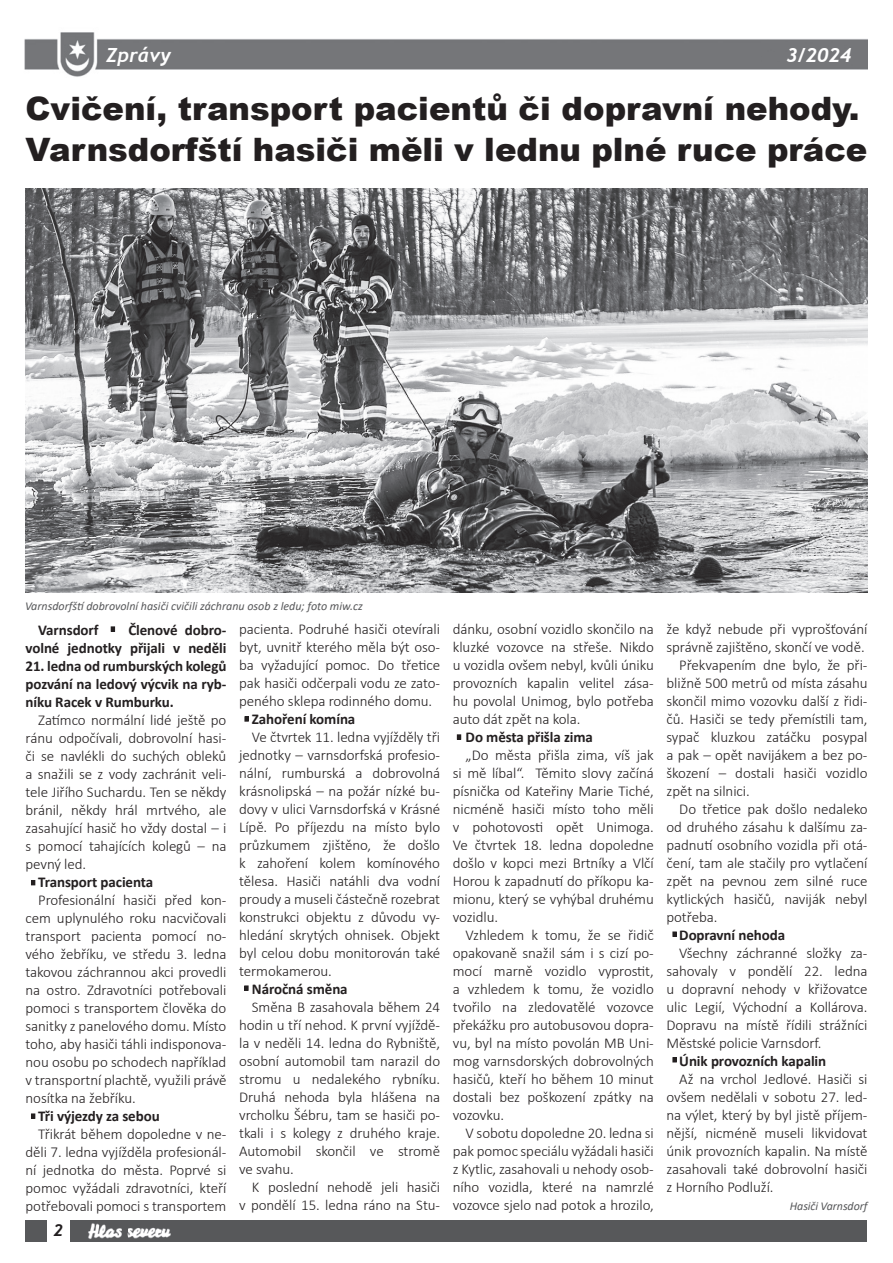
<style>
.page{position:relative;width:893px;height:1263px;background:#fff}
.page>*{position:absolute;margin:0;border:0;box-sizing:border-box;transform-origin:0 0}
.t1{font:900 32.25px/40.5px "Arial";color:#231f20}
.t2{font:italic 700 19.5px "Trebuchet";color:#fff}
.t3{font:italic 700 16.5px "Trebuchet";color:#231f20}
.t4{font:300 15px/18px "Calibri";letter-spacing:-.005em;color:#231f20;text-align:justify}
.t5{font:700 15px/18px "Calibri";letter-spacing:-.005em;color:#231f20;text-align:right}
.t6{font:italic 12px "Calibri";color:#57585a}
</style>
<div class="page">
<img style="left:24px;top:32px;width:843px;height:45px">
<div style="left:26px;top:1220px;width:841px;height:22px;background:#57585a"></div>
<img style="left:88px;top:1223px;width:83px;height:16px">
<div style="left:47px;top:1218px;width:23px;height:27px;background:#fff"></div>
<svg style="left:111px;top:627px;width:4px;height:4px"></svg>
<img style="left:25px;top:188px;width:843px;height:404px">
<svg style="left:31px;top:880px;width:4px;height:5px"></svg>
<svg style="left:245px;top:716px;width:4px;height:5px"></svg>
<svg style="left:244px;top:986px;width:4px;height:4px"></svg>
<svg style="left:31px;top:1114px;width:4px;height:4px"></svg>
<svg style="left:457px;top:735px;width:4px;height:4px"></svg>
<svg style="left:673px;top:932px;width:3px;height:4px"></svg>
<svg style="left:673px;top:1057px;width:3px;height:5px"></svg>
<h2 class="t2" style="left:106px;top:43px;width:67px">Zprávy</h2>
<h2 class="t2" style="left:787px;top:43px;width:66px">3/2024</h2>
<h1 class="t1" style="left:26px;top:87px;width:843px">Cvičení, transport pacientů či dopravní nehody.<br>Varnsdorfští hasiči měli v lednu plné ruce práce</h1>
<p class="t6" style="left:25px;top:597px;width:339px">Varnsdorfští dobrovolní hasiči cvičili záchranu osob z ledu; foto miw.cz</p>
<p class="t5" style="left:38px;top:621px;width:62px">Varnsdorf</p>
<p class="t5" style="left:26px;top:621px;width:202px">Členové dobro-<br>volné jednotky přijali v neděli</p>
<p class="t5" style="left:26px;top:657px;width:202px;text-align:justify">21. ledna od rumburských kolegů pozvání na ledový výcvik na ryb&shy;níku Racek v Rumburku.</p>
<p class="t4" style="left:26px;top:711px;width:202px;text-indent:13px">Zatímco normální lidé ještě po ránu odpočívali, dobrovolní hasi&shy;či se navlékli do suchých obleků a snažili se z vody zachránit veli&shy;tele Jiřího Suchardu. Ten se někdy bránil, někdy hrál mrtvého, ale zasahující hasič ho vždy dostal – i s pomocí tahajících kolegů – na pevný led.</p>
<p class="t5" style="left:38px;top:873px;width:116px">Transport pacienta</p>
<p class="t4" style="left:26px;top:891px;width:202px;text-indent:13px">Profesionální hasiči před kon&shy;cem uplynulého roku nacvičovali transport pacienta pomocí no&shy;vého žebříku, ve středu 3. ledna takovou záchrannou akci provedli na ostro. Zdravotníci potřebovali pomoci s transportem člověka do sanitky z panelového domu. Místo toho, aby hasiči táhli indisponova&shy;nou osobu po schodech například v transportní plachtě, využili právě nosítka na žebříku.</p>
<p class="t5" style="left:38px;top:1107px;width:123px">Tři výjezdy za sebou</p>
<p class="t4" style="left:26px;top:1125px;width:202px;text-indent:13px">Třikrát během dopoledne v ne&shy;děli 7. ledna vyjížděla profesionál&shy;ní jednotka do města. Poprvé si pomoc vyžádali zdravotníci, kteří potřebovali pomoci s transportem</p>
<p class="t4" style="left:239px;top:620px;width:202px">pacienta. Podruhé hasiči otevírali byt, uvnitř kterého měla být oso&shy;ba vyžadující pomoc. Do třetice pak hasiči odčerpali vodu ze zato&shy;peného sklepa rodinného domu.</p>
<p class="t5" style="left:252px;top:710px;width:105px">Zahoření komína</p>
<p class="t4" style="left:239px;top:728px;width:202px;text-indent:13px">Ve čtvrtek 11. ledna vyjížděly tři jednotky – varnsdorfská profesio&shy;nální, rumburská a dobrovolná krásnolipská – na požár nízké bu&shy;dovy v ulici Varnsdorfská v Krásné Lípě. Po příjezdu na místo bylo průzkumem zjištěno, že došlo k zahoření kolem komínového tělesa. Hasiči natáhli dva vodní proudy a museli částečně rozebrat konstrukci objektu z důvodu vy&shy;hledání skrytých ohnisek. Objekt byl celou dobu monitorován také termokamerou.</p>
<p class="t5" style="left:252px;top:980px;width:97px">Náročná směna</p>
<p class="t4" style="left:239px;top:998px;width:202px;text-indent:13px">Směna B zasahovala během 24 hodin u tří nehod. K první vyjíždě&shy;la v neděli 14. ledna do Rybniště, osobní automobil tam narazil do stromu u nedalekého rybníku.<br>Druhá nehoda byla hlášena na vrcholku Šébru, tam se hasiči po&shy;tkali i s kolegy z druhého kraje.<br>Automobil skončil ve stromě ve svahu.</p>
<p class="t4" style="left:239px;top:1178px;width:202px;text-align:right">K poslední nehodě jeli hasiči<br>v pondělí 15. ledna ráno na Stu-</p>
<p class="t3" style="left:54px;top:1219px;width:11px">2</p>
<p class="t4" style="left:453px;top:620px;width:202px">dánku, osobní vozidlo skončilo na kluzké vozovce na střeše. Nikdo u vozidla ovšem nebyl, kvůli úniku provozních kapalin velitel zása&shy;hu povolal Unimog, bylo potřeba auto dát zpět na kola.</p>
<p class="t5" style="left:466px;top:728px;width:129px">Do města přišla zima</p>
<p class="t4" style="left:453px;top:746px;width:202px;text-indent:13px">„Do města přišla zima, víš jak si mě líbal“. Těmito slovy začíná písnička od Kateřiny Marie Tiché, nicméně hasiči místo toho měli v pohotovosti opět Unimoga.<br>Ve čtvrtek 18. ledna dopoledne došlo v kopci mezi Brtníky a Vlčí Horou k zapadnutí do příkopu ka&shy;mionu, který se vyhýbal druhému vozidlu.</p>
<p class="t4" style="left:453px;top:926px;width:202px;text-indent:13px">Vzhledem k tomu, že se řidič opakovaně snažil sám i s cizí po&shy;mocí marně vozidlo vyprostit, a vzhledem k tomu, že vozidlo tvořilo na zledovatělé vozovce překážku pro autobusovou dopra&shy;vu, byl na místo povolán MB Uni&shy;mog varnsdorských dobrovolných hasičů, kteří ho během 10 minut dostali bez poškození zpátky na vozovku.</p>
<p class="t4" style="left:453px;top:1124px;width:202px;text-indent:13px">V sobotu dopoledne 20. ledna si pak pomoc speciálu vyžádali hasiči z Kytlic, zasahovali u nehody osob&shy;ního vozidla, které na namrzlé vozovce sjelo nad potok a hrozilo,</p>
<p class="t4" style="left:667px;top:620px;width:202px">že když nebude při vyprošťování</p>
<p class="t4" style="left:667px;top:638px;width:200px">správně zajištěno, skončí ve vodě.</p>
<p class="t4" style="left:679px;top:656px;width:190px">Překvapením dne bylo, že při-</p>
<p class="t4" style="left:667px;top:674px;width:203px">bližně 500 metrů od místa zásahu</p>
<p class="t4" style="left:667px;top:692px;width:202px">skončil mimo vozovku další z řidi-</p>
<p class="t4" style="left:667px;top:710px;width:202px">čů. Hasiči se tedy přemístili tam,</p>
<p class="t4" style="left:667px;top:728px;width:202px">sypač kluzkou zatáčku posypal</p>
<p class="t4" style="left:667px;top:746px;width:202px">a pak – opět navijákem a bez po-</p>
<p class="t4" style="left:667px;top:764px;width:202px">škození – dostali hasiči vozidlo</p>
<p class="t4" style="left:667px;top:782px;width:85px">zpět na silnici.</p>
<p class="t4" style="left:679px;top:800px;width:190px">Do třetice pak došlo nedaleko</p>
<p class="t4" style="left:667px;top:818px;width:202px">od druhého zásahu k dalšímu za-</p>
<p class="t4" style="left:667px;top:836px;width:202px">padnutí osobního vozidla při otá-</p>
<p class="t4" style="left:667px;top:854px;width:202px">čení, tam ale stačily pro vytlačení</p>
<p class="t4" style="left:667px;top:872px;width:202px">zpět na pevnou zem silné ruce</p>
<p class="t4" style="left:667px;top:890px;width:203px">kytlických hasičů, naviják nebyl</p>
<p class="t4" style="left:667px;top:908px;width:52px">potřeba.</p>
<p class="t5" style="left:679px;top:926px;width:107px">Dopravní nehoda</p>
<p class="t4" style="left:667px;top:944px;width:203px;text-indent:13px">Všechny záchranné složky za&shy;sahovaly v pondělí 22. ledna u dopravní nehody v křižovatce ulic Legií, Východní a Kollárova.<br>Dopravu na místě řídili strážníci Městské policie Varnsdorf.</p>
<p class="t5" style="left:679px;top:1052px;width:148px">Únik provozních kapalin</p>
<p class="t4" style="left:667px;top:1070px;width:203px;text-indent:13px">Až na vrchol Jedlové. Hasiči si ovšem nedělali v sobotu 27. led&shy;na výlet, který by byl jistě příjem&shy;nější, nicméně museli likvidovat únik provozních kapalin. Na místě zasahovali také dobrovolní hasiči z Horního Podluží.</p>
<p class="t6" style="left:790px;top:1198px;width:79px">Hasiči Varnsdorf</p>
</div>
